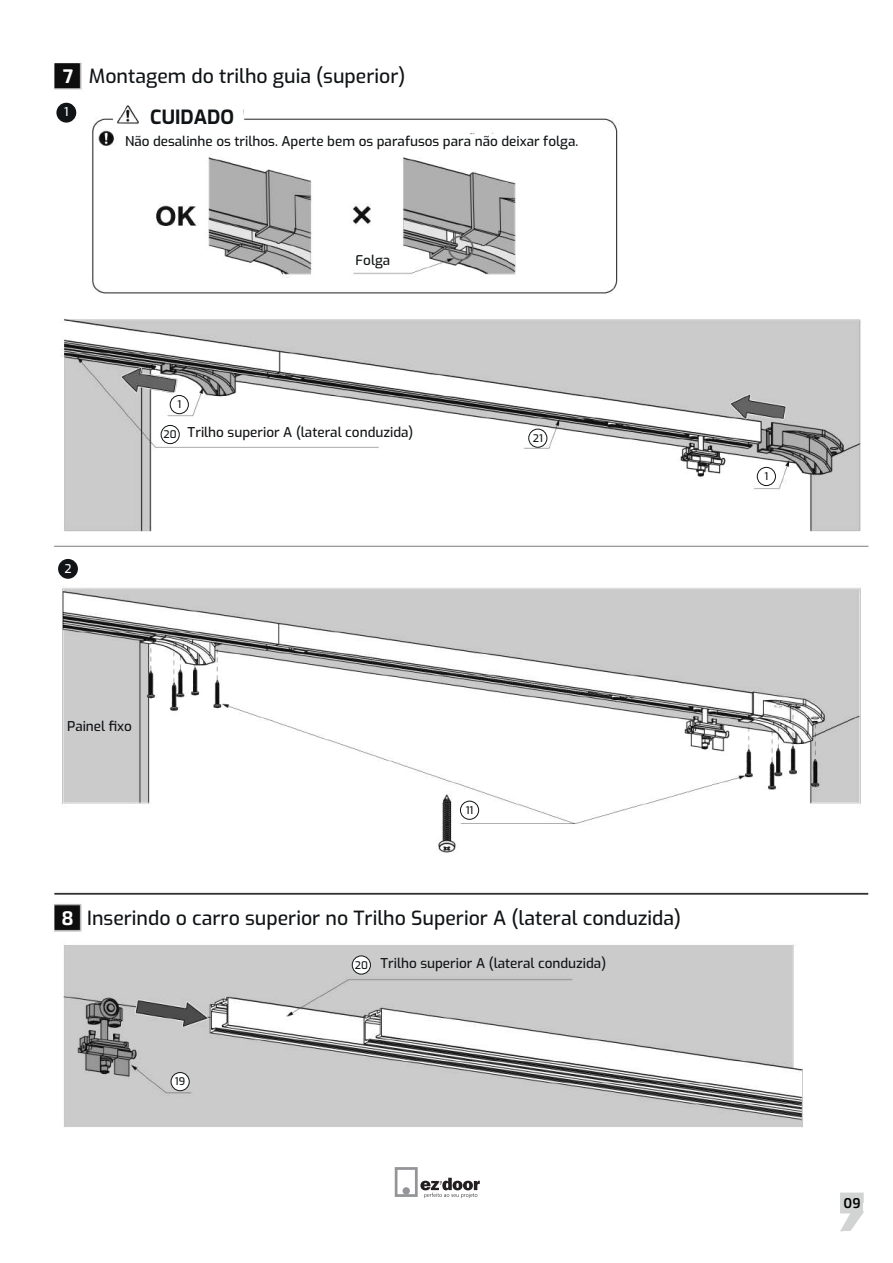
<style>
.page{position:relative;width:893px;height:1263px;background:#fff}
.page>*{position:absolute;margin:0;border:0;box-sizing:border-box;transform-origin:0 0}
.t1{font:19.5px/41.2px "Exo";color:#111416}
.t2{font:600 14.25px "Exo 2";color:#000001}
.t3{font:13.5px "Exo";color:#111416}
.t4{font:12px "Exo";color:#fff}
.t5{font:10.5px "Exo";color:#111416}
.s1{font-family:"Exo 2";font-weight:700;font-size:19.8px;color:#fff}
.s2{font-size:10.5px}
</style>
<div class="page">
<img style="left:53px;top:62px;width:816px;height:1128px">
<svg style="left:395px;top:1167px;width:85px;height:31px"></svg>
<div style="left:403px;top:1187px;width:7px;height:7px;background:#939598;border-radius:50%"></div>
<div style="left:56px;top:103px;width:20px;height:20px;background:#111416;border-radius:50%"></div>
<div style="left:161px;top:425px;width:18px;height:19px;background:#fff;border-radius:50%"></div>
<div style="left:161px;top:425px;width:19px;height:19px;border:1px solid #111416;border-radius:50%"></div>
<div style="left:170px;top:395px;width:18px;height:19px;background:#fff;border-radius:50%"></div>
<div style="left:170px;top:395px;width:19px;height:19px;border:1px solid #111416;border-radius:50%"></div>
<div style="left:529px;top:429px;width:18px;height:18px;background:#fff;border-radius:50%"></div>
<div style="left:528px;top:429px;width:19px;height:19px;border:1px solid #111416;border-radius:50%"></div>
<div style="left:757px;top:467px;width:18px;height:19px;background:#fff;border-radius:50%"></div>
<div style="left:757px;top:467px;width:19px;height:19px;border:1px solid #111416;border-radius:50%"></div>
<div style="left:460px;top:801px;width:19px;height:18px;background:#fff;border-radius:50%"></div>
<div style="left:460px;top:801px;width:19px;height:19px;border:1px solid #111416;border-radius:50%"></div>
<div style="left:352px;top:956px;width:18px;height:18px;background:#fff;border-radius:50%"></div>
<div style="left:352px;top:955px;width:19px;height:19px;border:1px solid #111416;border-radius:50%"></div>
<div style="left:171px;top:1072px;width:18px;height:19px;background:#fff;border-radius:50%"></div>
<div style="left:171px;top:1072px;width:19px;height:19px;border:1px solid #111416;border-radius:50%"></div>
<div style="left:58px;top:559px;width:20px;height:20px;background:#111416;border-radius:50%"></div>
<svg style="left:840px;top:1192px;width:24px;height:39px"></svg>
<h1 class="t1" style="left:150px;top:55px;width:257px;text-indent:-87px"><span class="s1">7</span> Montagem do trilho guia (superior)<br>CUIDADO</h1>
<p class="t3" style="left:125px;top:131px;width:455px">Não desalinhe os trilhos. Aperte bem os parafusos para não deixar folga.</p>
<p class="t4" style="left:64px;top:103px;width:6px">1</p>
<p class="t4" style="left:64px;top:560px;width:9px">2</p>
<p class="t5" style="left:177px;top:397px;width:5px">1</p>
<p class="t3" style="left:356px;top:250px;width:36px">Folga</p>
<p class="t5" style="left:164px;top:427px;width:15px">20</p>
<p class="t3" style="left:188px;top:422px;width:227px">Trilho superior A (lateral conduzida)</p>
<p class="t3" style="left:67px;top:716px;width:66px">Painel fixo</p>
<p class="t5" style="left:466px;top:802px;width:9px">11</p>
<p class="t5" style="left:533px;top:430px;width:12px">21</p>
<h1 class="t1" style="left:61px;top:896px;width:621px"><span class="s1">8</span> Inserindo o carro superior no Trilho Superior A (lateral conduzida)</h1>
<p class="t3" style="left:355px;top:954px;width:253px"><span class="s2">20</span> Trilho superior A (lateral conduzida)</p>
<p class="t5" style="left:175px;top:1074px;width:12px">19</p>
<p class="t5" style="left:764px;top:469px;width:5px">1</p>
<p class="t2" style="left:844px;top:1195px;width:19px">09</p>
</div>
